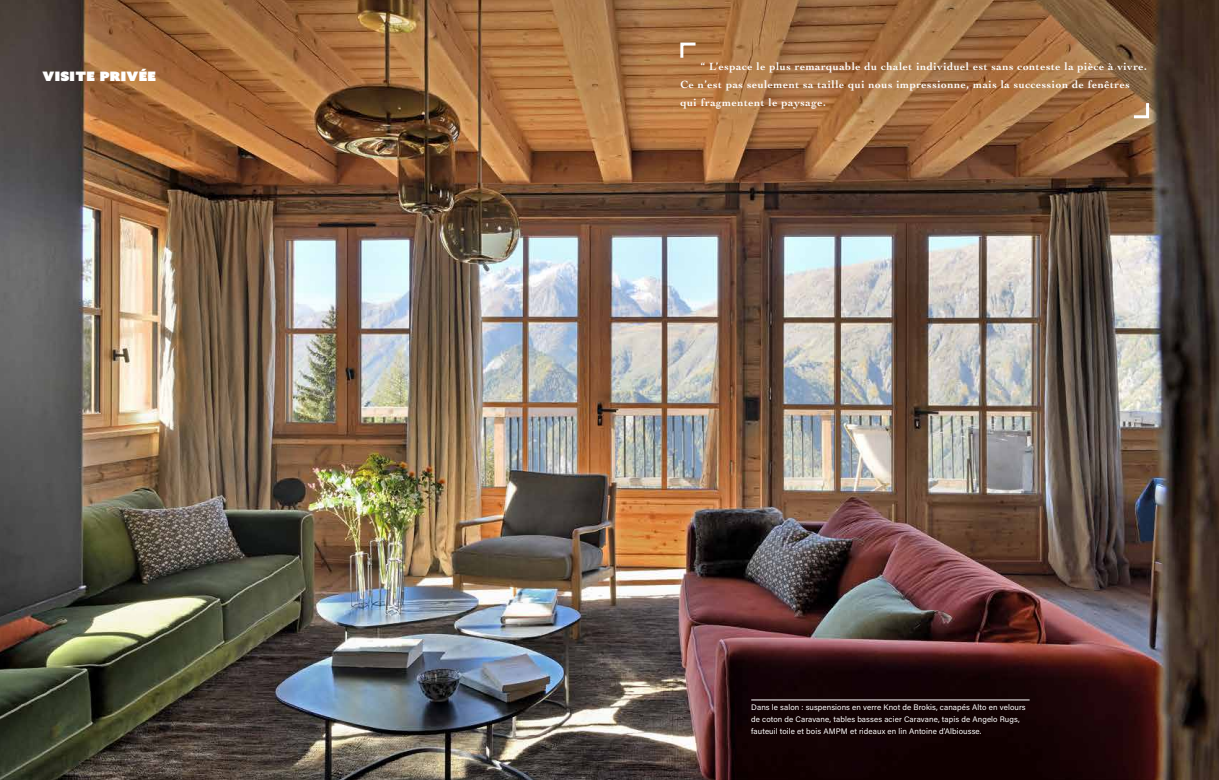
<style>
.page{position:relative;width:1219px;height:780px;background:#fff}
.page>*{position:absolute;margin:0;border:0;box-sizing:border-box;transform-origin:0 0}
.t1{font:13px "Azo Sans Uber";letter-spacing:.02em;color:#fff;scale:1.08 1}
.t2{font:700 11px/18px "Cochin";letter-spacing:.05em;color:#fff}
.t3{font:8px/12px "Acumin Variable Concept";letter-spacing:.01em;color:#fff}
</style>
<div class="page">
<img style="left:0;top:0;width:1219px;height:780px">
<svg style="left:1131px;top:100px;width:19px;height:20px"></svg>
<svg style="left:679px;top:41px;width:19px;height:20px"></svg>
<hr style="left:751px;top:699px;width:279px;height:1px;background:#fff">
<h1 class="t1" style="left:43px;top:68px;width:107px">VISITE PRIVÉE</h1>
<h2 class="t2" style="left:680px;top:58px;width:468px;text-indent:20px">“ L’espace le plus remarquable du chalet individuel est sans conteste la pièce à vivre.<br>Ce n’est pas seulement sa taille qui nous impressionne, mais la succession de fenêtres qui fragmentent le paysage.</h2>
<p class="t3" style="left:751px;top:701px;width:276px">Dans le salon : suspensions en verre Knot de Brokis, canapés Alto en velours de coton de Caravane, tables basses acier Caravane, tapis de Angelo Rugs, fauteuil toile et bois AMPM et rideaux en lin Antoine d’Albiousse.</p>
</div>
